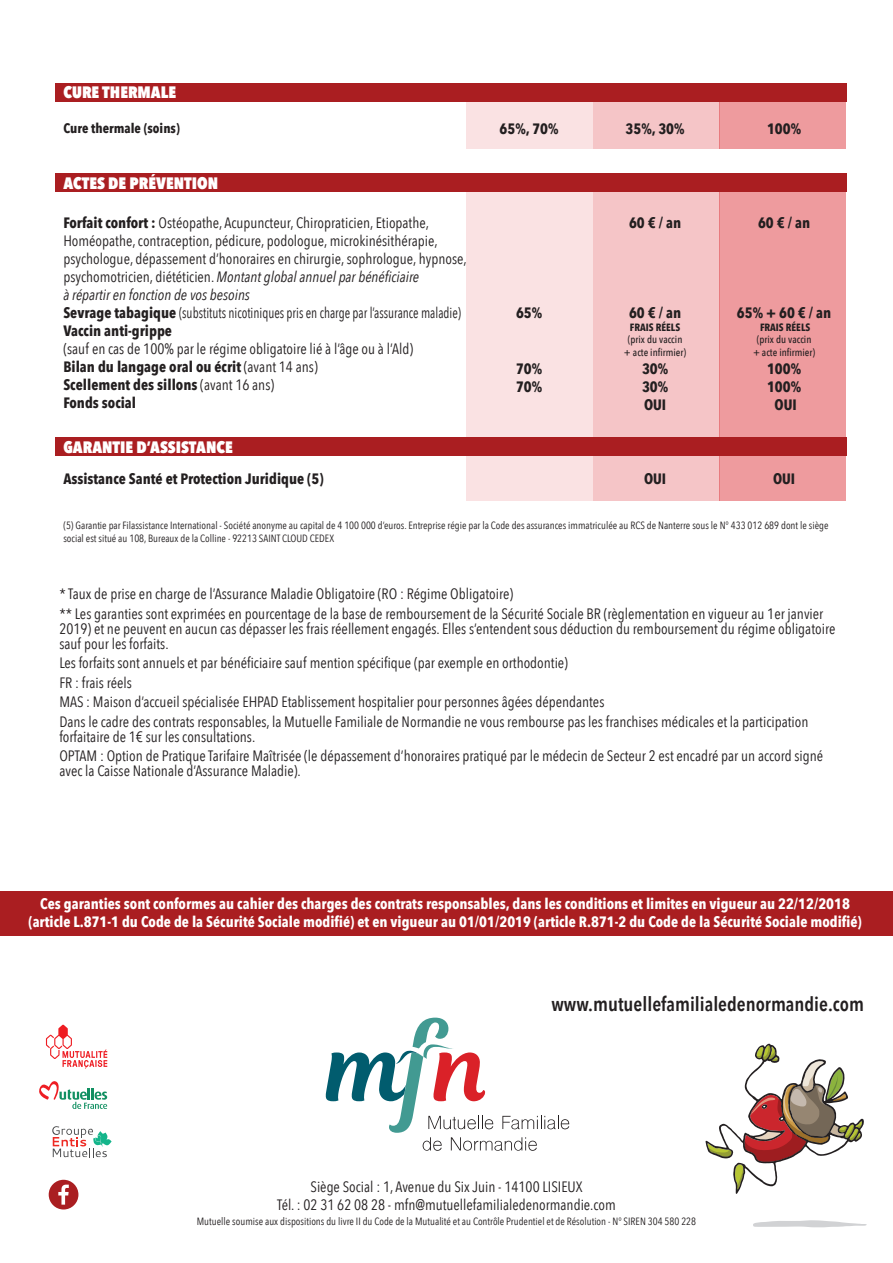
<style>
.page{position:relative;width:893px;height:1263px;background:#fff}
.page>*{position:absolute;margin:0;border:0;box-sizing:border-box;transform-origin:0 0}
.t1{font:600 19.8px "Avenir Next Condensed";color:#231f20}
.t2{font:800 16.5px "Avenir Next Condensed";color:#fff}
.t3{font:15px/18px "Avenir Next Condensed";color:#231f20}
.t4{font:700 15px/18px "Avenir Next Condensed";color:#fff;text-align:center}
.t5{font:700 15px "Avenir Next Condensed";color:#231f20}
.t6{font:700 13.5px "Avenir Next Condensed";color:#231f20}
.t7{font:10.5px/12.6px "Avenir Next Condensed";color:#231f20}
.t8{font:500 10.5px "Avenir Next Condensed";color:#231f20}
.t9{font:700 10.5px "Avenir Next Condensed";color:#231f20}
.s1{font-weight:700}
.s2{font-style:italic}
</style>
<div class="page">
<div style="left:720px;top:182px;width:126px;height:319px;background:#ee9b9e"></div>
<div style="left:593px;top:182px;width:127px;height:319px;background:#f5c5c7"></div>
<div style="left:466px;top:182px;width:127px;height:319px;background:#fae2e3"></div>
<div style="left:55px;top:173px;width:791px;height:19px;background:#aa1e21"></div>
<div style="left:55px;top:438px;width:791px;height:18px;background:#aa1e21"></div>
<div style="left:0;top:891px;width:893px;height:44px;background:#aa1e21"></div>
<svg style="left:49px;top:1180px;width:29px;height:29px"></svg>
<svg style="left:753px;top:1220px;width:114px;height:7px"></svg>
<svg style="left:705px;top:1043px;width:159px;height:151px"></svg>
<svg style="left:52px;top:1126px;width:60px;height:32px"></svg>
<svg style="left:46px;top:1024px;width:61px;height:44px"></svg>
<svg style="left:39px;top:1081px;width:68px;height:28px"></svg>
<svg style="left:325px;top:1017px;width:244px;height:134px"></svg>
<div style="left:720px;top:92px;width:126px;height:57px;background:#ee9b9e"></div>
<div style="left:593px;top:92px;width:127px;height:57px;background:#f5c5c7"></div>
<div style="left:466px;top:92px;width:127px;height:57px;background:#fae2e3"></div>
<div style="left:55px;top:83px;width:791px;height:19px;background:#aa1e21"></div>
<p class="t2" style="left:63px;top:82px;width:97px">CURE THERMALE</p>
<p class="t6" style="left:63px;top:120px;width:118px">Cure thermale (soins)</p>
<p class="t5" style="left:500px;top:120px;width:60px">65%, 70%</p>
<p class="t5" style="left:626px;top:120px;width:60px">35%, 30%</p>
<p class="t5" style="left:767px;top:120px;width:36px">100%</p>
<p class="t2" style="left:63px;top:173px;width:19px">ACTES</p>
<p class="t2" style="left:108px;top:173px;width:68px">DE PRÉVENTION</p>
<p class="t3" style="left:63px;top:213px;width:405px"><span class="s1">Forfait confort :</span> Ostéopathe, Acupuncteur, Chiropraticien, Etiopathe, Homéopathe, contraception, pédicure, podologue, microkinésithérapie, psychologue, dépassement d’honoraires en chirurgie, sophrologue, hypnose, psychomotricien, diététicien. <span class="s2">Montant global annuel par bénéficiaire<br>à répartir en fonction de vos besoins<br></span><span class="s1">Sevrage tabagique</span> (substituts nicotiniques pris en charge par l’assurance maladie)<br><span class="s1">Vaccin anti-grippe</span></p>
<p class="t3" style="left:63px;top:339px;width:351px">(sauf en cas de 100% par le régime obligatoire lié à l’âge ou à l’Ald)<br><span class="s1">Bilan du langage oral ou écrit</span> (avant 14 ans)<br><span class="s1">Scellement des sillons</span> (avant 16 ans)<br><span class="s1">Fonds social</span></p>
<p class="t2" style="left:63px;top:437px;width:39px">GARANTIE</p>
<p class="t2" style="left:137px;top:437px;width:33px">D’ASSISTANCE</p>
<p class="t5" style="left:63px;top:470px;width:262px">Assistance Santé et Protection Juridique (5)</p>
<p class="t5" style="left:629px;top:214px;width:54px">60 € / an</p>
<p class="t5" style="left:758px;top:214px;width:54px">60 € / an</p>
<p class="t5" style="left:516px;top:304px;width:28px">65%</p>
<p class="t5" style="left:629px;top:304px;width:54px">60 € / an</p>
<p class="t5" style="left:737px;top:304px;width:96px">65% + 60 € / an</p>
<p class="t9" style="left:630px;top:321px;width:52px">FRAIS RÉELS</p>
<p class="t9" style="left:760px;top:321px;width:52px">FRAIS RÉELS</p>
<p class="t8" style="left:628px;top:333px;width:56px">(prix du vaccin</p>
<p class="t8" style="left:757px;top:333px;width:56px">(prix du vaccin</p>
<p class="t8" style="left:624px;top:346px;width:64px">+ acte infirmier)</p>
<p class="t8" style="left:753px;top:346px;width:64px">+ acte infirmier)</p>
<p class="t5" style="left:516px;top:359px;width:28px">70%</p>
<p class="t5" style="left:642px;top:359px;width:28px">30%</p>
<p class="t5" style="left:767px;top:359px;width:36px">100%</p>
<p class="t5" style="left:516px;top:377px;width:28px">70%</p>
<p class="t5" style="left:642px;top:377px;width:28px">30%</p>
<p class="t5" style="left:767px;top:377px;width:36px">100%</p>
<p class="t5" style="left:644px;top:395px;width:24px">OUI</p>
<p class="t5" style="left:774px;top:395px;width:24px">OUI</p>
<p class="t5" style="left:644px;top:470px;width:24px">OUI</p>
<p class="t5" style="left:773px;top:470px;width:24px">OUI</p>
<p class="t7" style="left:63px;top:519px;width:767px">(5) Garantie par Filassistance International - Société anonyme au capital de 4 100 000 d’euros. Entreprise régie par la Code des assurances immatriculée au RCS de Nanterre sous le N° 433 012 689 dont le siège social est situé au 108, Bureaux de la Colline - 92213 SAINT CLOUD CEDEX</p>
<p class="t3" style="left:59px;top:583px;width:765px;line-height:19.5px">* Taux de prise en charge de l’Assurance Maladie Obligatoire (RO : Régime Obligatoire)<br>** Les garanties sont exprimées en pourcentage de la base de remboursement de la Sécurité Sociale BR (règlementation en vigueur au 1er janvier</p>
<p class="t3" style="left:59px;top:620px;width:777px;line-height:15px">2019) et ne peuvent en aucun cas dépasser les frais réellement engagés. Elles s’entendent sous déduction du remboursement du régime obligatoire sauf pour les forfaits.</p>
<p class="t3" style="left:59px;top:652px;width:751px;line-height:19.5px">Les forfaits sont annuels et par bénéficiaire sauf mention spécifique (par exemple en orthodontie)<br>FR : frais réels<br>MAS : Maison d’accueil spécialisée EHPAD Etablissement hospitalier pour personnes âgées dépendantes<br>Dans le cadre des contrats responsables, la Mutuelle Familiale de Normandie ne vous rembourse pas les franchises médicales et la participation</p>
<p class="t3" style="left:59px;top:726px;width:765px;line-height:19.5px">forfaitaire de 1€ sur les consultations.<br>OPTAM : Option de Pratique Tarifaire Maîtrisée (le dépassement d’honoraires pratiqué par le médecin de Secteur 2 est encadré par un accord signé</p>
<p class="t3" style="left:59px;top:761px;width:243px">avec la Caisse Nationale d’Assurance Maladie).</p>
<p class="t4" style="left:28px;top:895px;width:835px">Ces garanties sont conformes au cahier des charges des contrats responsables, dans les conditions et limites en vigueur au 22/12/2018 (article L.871-1 du Code de la Sécurité Sociale modifié) et en vigueur au 01/01/2019 (article R.871-2 du Code de la Sécurité Sociale modifié)</p>
<h1 class="t1" style="left:551px;top:986px;width:314px">www.mutuellefamilialedenormandie.com</h1>
<p class="t3" style="left:277px;top:1177px;width:340px;text-align:center">Siège Social : 1, Avenue du Six Juin - 14100 LISIEUX<br>Tél. : 02 31 62 08 28 - mfn@mutuellefamilialedenormandie.com</p>
<p class="t7" style="left:197px;top:1214px;width:501px">Mutuelle soumise aux dispositions du livre II du Code de la Mutualité et au Contrôle Prudentiel et de Résolution - N° SIREN 304 580 228</p>
</div>
